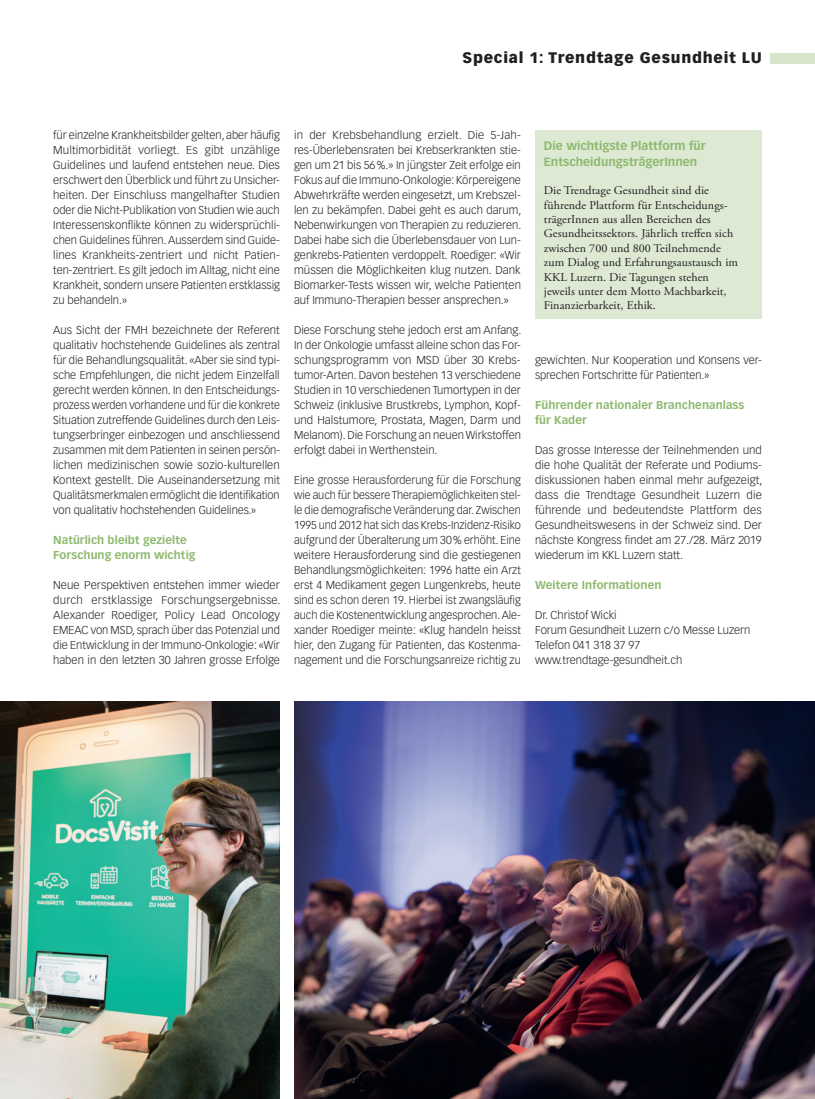
<style>
.page{position:relative;width:815px;height:1099px;background:#fff}
.page>*{position:absolute;margin:0;border:0;box-sizing:border-box;transform-origin:0 0}
.t1{font:900 15px "Vectora LT Std";letter-spacing:.05em;color:#231f20}
.Kastentext{font:11.88px/14.4px "Adobe Garamond Pro";letter-spacing:.005em;color:#231f20}
.Kastentitel{font:700 11.88px/16.2px "Vectora LT Std";color:#8db96e}
.Lauftext{font:300 11.25px/15px "Vectora LT Std";color:#231f20;text-align:justify}
.ZT_Special{font:700 11.25px/15px "Vectora LT Std";letter-spacing:.005em;color:#8db96e}
</style>
<div class="page">
<div style="left:770px;top:53px;width:45px;height:10px;background:#d8e5cd"></div>
<div style="left:535px;top:130px;width:227px;height:189px;background:#dee9d4"></div>
<img style="left:0;top:702px;width:280px;height:396px">
<img style="left:294px;top:702px;width:521px;height:396px">
<h1 class="t1" style="left:463px;top:49px;width:301px">Special 1: Trendtage Gesundheit LU</h1>
<p class="Lauftext" style="left:53px;top:128px;width:228px">für einzelne Krankheitsbilder gelten, aber häufig Multimorbidität vorliegt. Es gibt unzählige Guidelines und laufend entstehen neue. Dies erschwert den Überblick und führt zu Unsicher&shy;heiten. Der Einschluss mangelhafter Studien oder die Nicht-Publikation von Studien wie auch Interessenskonflikte können zu widersprüchli&shy;chen Guidelines führen. Ausserdem sind Guide&shy;lines Krankheits-zentriert und nicht Patien&shy;ten-zentriert. Es gilt jedoch im Alltag, nicht eine Krankheit, sondern unsere Patienten erstklassig zu behandeln.»</p>
<p class="Lauftext" style="left:53px;top:323px;width:228px">Aus Sicht der FMH bezeichnete der Referent qualitativ hochstehende Guidelines als zentral für die Behandlungsqualität. «Aber sie sind typi&shy;sche Empfehlungen, die nicht jedem Einzelfall gerecht werden können. In den Entscheidungs&shy;prozess werden vorhandene und für die konkrete Situation zutreffende Guidelines durch den Leis&shy;tungserbringer einbezogen und anschliessend zusammen mit dem Patienten in seinen persön&shy;lichen medizinischen sowie sozio-kulturellen Kontext gestellt. Die Auseinandersetzung mit Qualitätsmerkmalen ermöglicht die Identifikation von qualitativ hochstehenden Guidelines.»</p>
<p class="ZT_Special" style="left:53px;top:533px;width:144px">Natürlich bleibt gezielte<br>Forschung enorm wichtig</p>
<p class="Lauftext" style="left:53px;top:578px;width:229px">Neue Perspektiven entstehen immer wieder durch erstklassige Forschungsergebnisse.<br>Alexander Roediger, Policy Lead Oncology EMEAC von MSD, sprach über das Potenzial und die Entwicklung in der Immuno-Onkologie: «Wir haben in den letzten 30 Jahren grosse Erfolge</p>
<p class="Lauftext" style="left:294px;top:128px;width:229px">in der Krebsbehandlung erzielt. Die 5-Jah&shy;res-Überlebensraten bei Krebserkrankten stie&shy;gen um 21 bis 56%.» In jüngster Zeit erfolge ein Fokus auf die Immuno-Onkologie: Körpereigene Abwehrkräfte werden eingesetzt, um Krebszel&shy;len zu bekämpfen. Dabei geht es auch darum, Nebenwirkungen von Therapien zu reduzieren.<br>Dabei habe sich die Überlebensdauer von Lun&shy;genkrebs-Patienten verdoppelt. Roediger: «Wir müssen die Möglichkeiten klug nutzen. Dank Biomarker-Tests wissen wir, welche Patienten auf Immuno-Therapien besser ansprechen.»</p>
<p class="Lauftext" style="left:294px;top:323px;width:229px;text-align:left">Diese Forschung stehe jedoch erst am Anfang.<br>In der Onkologie umfasst alleine schon das For&shy;schungsprogramm von MSD über 30 Krebs&shy;tumor-Arten. Davon bestehen 13 verschiedene Studien in 10 verschiedenen Tumortypen in der Schweiz (inklusive Brustkrebs, Lymphon, Kopf&shy;und Halstumore, Prostata, Magen, Darm und Melanom). Die Forschung an neuen Wirkstoffen erfolgt dabei in Werthenstein.</p>
<p class="Lauftext" style="left:294px;top:473px;width:228px">Eine grosse Herausforderung für die Forschung wie auch für bessere Therapiemöglichkeiten stel&shy;le die demografische Veränderung dar. Zwischen 1995 und 2012 hat sich das Krebs-Inzidenz-Risiko aufgrund der Überalterung um 30% erhöht. Eine weitere Herausforderung sind die gestiegenen Behandlungsmöglichkeiten: 1996 hatte ein Arzt erst 4 Medikament gegen Lungenkrebs, heute sind es schon deren 19. Hierbei ist zwangsläufig auch die Kostenentwicklung angesprochen. Ale&shy;xander Roediger meinte: «Klug handeln heisst hier, den Zugang für Patienten, das Kostenma&shy;nagement und die Forschungsanreize richtig zu</p>
<p class="Kastentitel" style="left:544px;top:137px;width:163px">Die wichtigste Plattform für<br>EntscheidungsträgerInnen</p>
<p class="Kastentext" style="left:544px;top:184px;width:196px">Die Trendtage Gesundheit sind die führende Plattform für Entscheidungs&shy;trägerInnen aus allen Bereichen des Gesundheitssektors. Jährlich treffen sich zwischen 700 und 800 Teilnehmende zum Dialog und Erfahrungsaustausch im KKL Luzern. Die Tagungen stehen jeweils unter dem Motto Machbarkeit, Finanzierbarkeit, Ethik.</p>
<p class="Lauftext" style="left:535px;top:353px;width:228px">gewichten. Nur Kooperation und Konsens ver&shy;sprechen Fortschritte für Patienten.»</p>
<p class="ZT_Special" style="left:535px;top:398px;width:211px">Fü hrender nationaler Branchenanlass fü r Kader</p>
<p class="Lauftext" style="left:535px;top:443px;width:229px">Das grosse Interesse der Teilnehmenden und die hohe Qualität der Referate und Podiums&shy;diskussionen haben einmal mehr aufgezeigt, dass die Trendtage Gesundheit Luzern die fü hrende und bedeutendste Plattform des Gesundheitswesens in der Schweiz sind. Der nächste Kongress findet am 27./28. Mä rz 2019 wiederum im KKL Luzern statt.</p>
<p class="ZT_Special" style="left:535px;top:578px;width:128px">Weitere Informationen</p>
<p class="Lauftext" style="left:535px;top:608px;width:83px">Dr. Christof Wicki</p>
<p class="Lauftext" style="left:535px;top:623px;width:217px">Forum Gesundheit Luzern c/o Messe Luzern</p>
<p class="Lauftext" style="left:535px;top:638px;width:107px">Telefon 041 318 37 97</p>
<p class="Lauftext" style="left:535px;top:653px;width:149px">www.trendtage-gesundheit.ch</p>
</div>
